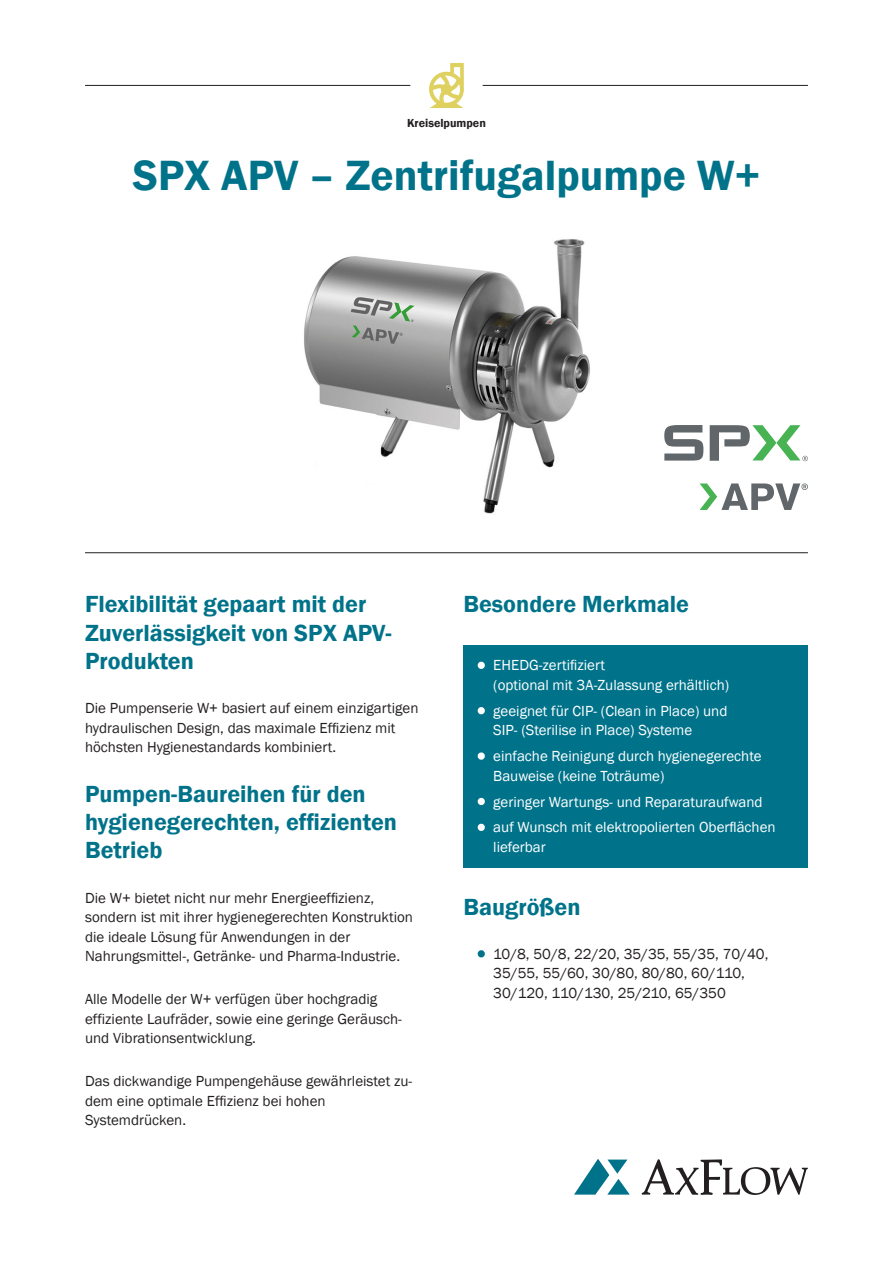
<style>
.page{position:relative;width:893px;height:1263px;background:#fff}
.page>*{position:absolute;margin:0;border:0;box-sizing:border-box;transform-origin:0 0}
.Head{font:600 43.5px "Franklin Gothic";color:#00738a}
.Text{font:600 24px/28.5px "Franklin Gothic";color:#00738a}
.Text-2{font:15px/19.5px "Franklin Gothic";color:#231f20}
.Text-3{font:15px/19.5px "Franklin Gothic";color:#fff}
.Head-2{font:600 12px "Franklin Gothic";color:#231f20}
.s1{font-style:inherit}
.s2{font-weight:800}
.s3{font-weight:800;color:#00738a}
</style>
<div class="page">
<hr style="left:483px;top:85px;width:325px;height:1px;background:#231f20">
<svg style="left:574px;top:1159px;width:56px;height:35px"></svg>
<svg style="left:642px;top:1159px;width:166px;height:36px"></svg>
<hr style="left:85px;top:85px;width:325px;height:1px;background:#231f20">
<div style="left:463px;top:645px;width:345px;height:223px;background:#00738a"></div>
<svg style="left:477px;top:661px;width:8px;height:8px"></svg>
<svg style="left:477px;top:707px;width:8px;height:8px"></svg>
<svg style="left:477px;top:752px;width:8px;height:8px"></svg>
<svg style="left:477px;top:797px;width:8px;height:9px"></svg>
<svg style="left:477px;top:823px;width:8px;height:8px"></svg>
<hr style="left:85px;top:552px;width:723px;height:1px;background:#231f20">
<svg style="left:477px;top:950px;width:8px;height:8px"></svg>
<svg style="left:429px;top:63px;width:35px;height:45px"></svg>
<svg style="left:664px;top:425px;width:39px;height:36px"></svg>
<svg style="left:710px;top:425px;width:98px;height:36px"></svg>
<svg style="left:700px;top:483px;width:108px;height:27px"></svg>
<img style="left:304px;top:239px;width:286px;height:275px">
<p class="Head-2" style="left:407px;top:116px;width:80px">Kreiselpumpen</p>
<p class="Head" style="left:133px;top:148px;width:629px">SPX APV – Zentrifugalpumpe W+</p>
<p class="Text" style="left:85px;top:590px;width:308px">Flexibilität gepaart mit der<br>Zuverlässigkeit von SPX APV-<br>Produkten</p>
<p class="Text-2" style="left:85px;top:699px;width:335px">Die Pumpenserie W+ basiert auf einem einzigartigen hydraulischen Design, das maximale Effizienz mit höchsten Hygienestandards kombiniert.</p>
<p class="Text" style="left:85px;top:779px;width:313px">Pumpen-Baureihen für den hygienegerechten, effizienten<br>Betrieb</p>
<p class="Text-2" style="left:85px;top:888px;width:329px">Die W+ bietet nicht nur mehr Energieeffizienz, sondern ist mit ihrer hygienegerechten Konstruktion die ideale Lösung für Anwendungen in der Nahrungsmittel-, Getränke- und Pharma-Industrie.</p>
<p class="Text-2" style="left:85px;top:990px;width:318px">Alle Modelle der W+ verfügen über hochgradig effiziente Laufräder<span class="s1">,</span> sowie eine geringe Geräusch&shy;und Vibrationsentwicklung.</p>
<p class="Text-2" style="left:85px;top:1072px;width:329px">Das dickwandige Pumpengehäuse gewährleistet zu&shy;dem eine optimale Effizienz bei hohen<br>Systemdrücken.</p>
<p class="Text" style="left:463px;top:590px;width:227px">Besondere Merkmale</p>
<p class="Text-3" style="left:493px;top:656px;width:237px;text-indent:-17px"><span class="s2">•</span> EHEDG-zertifiziert<br>(optional mit 3A-Zulassung erhältlich)</p>
<p class="Text-3" style="left:493px;top:701px;width:236px;text-indent:-17px"><span class="s2">•</span> geeignet für CIP- (Clean in Place) und<br>SIP- (Sterilise in Place) Systeme</p>
<p class="Text-3" style="left:493px;top:747px;width:270px;text-indent:-17px"><span class="s2">•</span> einfache Reinigung durch hygienegerechte<br>Bauweise (keine Toträume)</p>
<p class="Text-3" style="left:476px;top:792px;width:288px"><span class="s2">•</span> geringer Wartungs- und Reparaturaufwand</p>
<p class="Text-3" style="left:493px;top:818px;width:284px;text-indent:-17px"><span class="s2">•</span> auf Wunsch mit elektropolierten Oberflächen lieferbar</p>
<p class="Text" style="left:463px;top:893px;width:119px">Baugrößen</p>
<p class="Text-2" style="left:493px;top:944px;width:277px;text-indent:-17px"><span class="s3">•</span> 10/8, 50/8, 22/20, 35/35, 55/35, 70/40,<br>35/55, 55/60, 30/80, 80/80, 60/110,<br>30/120, 110/130, 25/210, 65/350</p>
</div>
